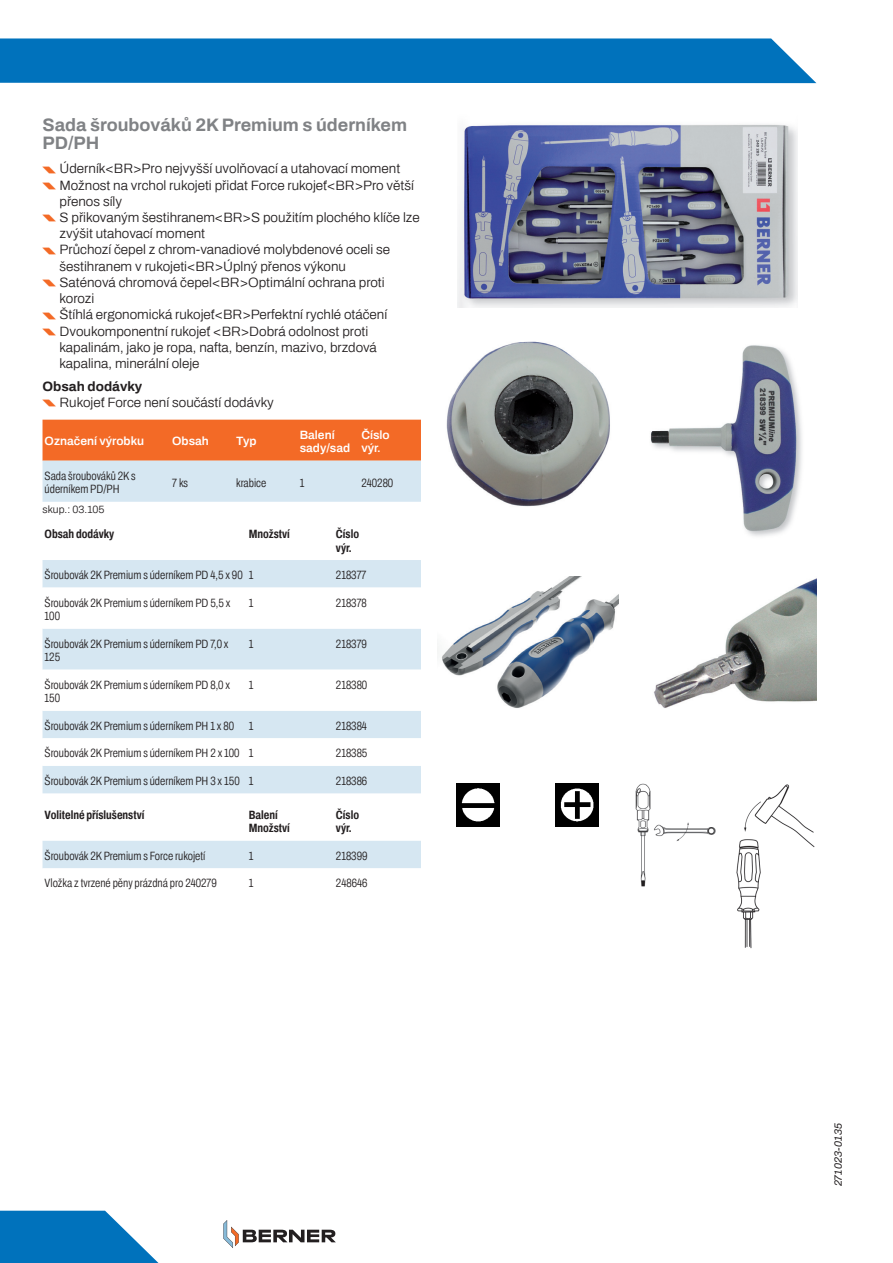
<style>
.page{position:relative;width:893px;height:1263px;background:#fff}
.page>*{position:absolute;margin:0;border:0;box-sizing:border-box;transform-origin:0 0}
.TXT_TITLE{font:700 18px/18px "Archivo";color:#808285}
.t1{font:300 13.5px/16.2px "Archivo";color:#231f20}
.Headline{font:700 13.5px "Archivo";color:#231f20}
.tab_main_normal_left{font:300 12px/13.5px "Archivo Condensed";color:#231f20}
.tab_main_bold_left{font:700 12px "Archivo Condensed";color:#231f20}
.tab_header_semi_left{font:600 12px "Archivo";color:#fff}
.ArticleGroup{font:300 10.5px "Archivo";color:#231f20}
.t2{font:italic 10.5px "Archivo";color:#231f20}
</style>
<div class="page">
<div style="left:0;top:38px;width:816px;height:45px;background:#0072bc"></div>
<svg style="left:0;top:1211px;width:158px;height:52px"></svg>
<svg style="left:223px;top:1220px;width:113px;height:28px"></svg>
<div style="left:43px;top:560px;width:378px;height:233px;background:#d6e7f2"></div>
<svg style="left:43px;top:588px;width:378px;height:178px"></svg>
<div style="left:43px;top:841px;width:378px;height:27px;background:#d6e7f2"></div>
<svg style="left:43px;top:420px;width:378px;height:82px;background:#e4a98d"></svg>
<img style="left:457px;top:124px;width:340px;height:183px">
<img style="left:654px;top:578px;width:162px;height:130px">
<img style="left:441px;top:576px;width:178px;height:132px">
<img style="left:650px;top:345px;width:152px;height:191px">
<img style="left:446px;top:341px;width:164px;height:166px">
<img style="left:736px;top:784px;width:79px;height:165px">
<img style="left:636px;top:783px;width:80px;height:103px">
<img style="left:556px;top:783px;width:43px;height:43px">
<img style="left:457px;top:783px;width:43px;height:43px">
<p class="TXT_TITLE" style="left:43px;top:115px;width:366px">Sada šroubováků 2K Premium s úderníkem<br>PD/PH</p>
<p class="t1" style="left:60px;top:161px;width:342px">Úderník&lt;BR&gt;Pro nejvyšší uvolňovací a utahovací moment</p>
<p class="t1" style="left:60px;top:177px;width:356px">Možnost na vrchol rukojeti přidat Force rukojeť&lt;BR&gt;Pro větší přenos síly</p>
<p class="t1" style="left:60px;top:209px;width:362px">S přikovaným šestihranem&lt;BR&gt;S použitím plochého klíče lze zvýšit utahovací moment</p>
<p class="t1" style="left:60px;top:242px;width:332px">Průchozí čepel z chrom-vanadiové molybdenové oceli se šestihranem v rukojeti&lt;BR&gt;Úplný přenos výkonu</p>
<p class="t1" style="left:60px;top:274px;width:327px">Saténová chromová čepel&lt;BR&gt;Optimální ochrana proti korozi</p>
<p class="t1" style="left:60px;top:307px;width:329px">Štíhlá ergonomická rukojeť&lt;BR&gt;Perfektní rychlé otáčení</p>
<p class="t1" style="left:60px;top:323px;width:319px">Dvoukomponentní rukojeť &lt;BR&gt;Dobrá odolnost proti kapalinám, jako je ropa, nafta, benzín, mazivo, brzdová kapalina, minerální oleje</p>
<p class="Headline" style="left:43px;top:376px;width:101px">Obsah dodávky</p>
<p class="t1" style="left:60px;top:394px;width:216px">Rukojeť Force není součástí dodávky</p>
<p class="tab_header_semi_left" style="left:45px;top:432px;width:101px">Označení výrobku</p>
<p class="tab_header_semi_left" style="left:172px;top:432px;width:38px">Obsah</p>
<p class="tab_header_semi_left" style="left:236px;top:432px;width:22px">Typ</p>
<p class="tab_header_semi_left" style="left:300px;top:426px;width:36px">Balení</p>
<p class="tab_header_semi_left" style="left:300px;top:439px;width:52px">sady/sad</p>
<p class="tab_header_semi_left" style="left:361px;top:426px;width:30px">Číslo</p>
<p class="tab_header_semi_left" style="left:361px;top:439px;width:21px">výr.</p>
<p class="tab_main_normal_left" style="left:45px;top:469px;width:93px">Sada šroubováků 2K s úderníkem PD/PH</p>
<p class="tab_main_normal_left" style="left:172px;top:476px;width:17px">7 ks</p>
<p class="tab_main_normal_left" style="left:236px;top:476px;width:32px">krabice</p>
<p class="tab_main_normal_left" style="left:300px;top:476px;width:6px">1</p>
<p class="tab_main_normal_left" style="left:361px;top:476px;width:33px">240280</p>
<p class="ArticleGroup" style="left:43px;top:501px;width:64px">skup.: 03.105</p>
<p class="tab_main_bold_left" style="left:45px;top:525px;width:71px">Obsah dodávky</p>
<p class="tab_main_bold_left" style="left:249px;top:525px;width:43px">Množství</p>
<p class="tab_main_bold_left" style="left:336px;top:525px;width:25px">Číslo</p>
<p class="tab_main_bold_left" style="left:336px;top:538px;width:17px">výr.</p>
<p class="tab_main_normal_left" style="left:45px;top:568px;width:200px">Šroubovák 2K Premium s úderníkem PD 4,5 x 90</p>
<p class="tab_main_normal_left" style="left:249px;top:568px;width:6px">1</p>
<p class="tab_main_normal_left" style="left:336px;top:568px;width:32px">218377</p>
<p class="tab_main_normal_left" style="left:45px;top:596px;width:187px">Šroubovák 2K Premium s úderníkem PD 5,5 x<br>100</p>
<p class="tab_main_normal_left" style="left:249px;top:596px;width:6px">1</p>
<p class="tab_main_normal_left" style="left:336px;top:596px;width:32px">218378</p>
<p class="tab_main_normal_left" style="left:45px;top:637px;width:185px">Šroubovák 2K Premium s úderníkem PD 7,0 x<br>125</p>
<p class="tab_main_normal_left" style="left:249px;top:637px;width:6px">1</p>
<p class="tab_main_normal_left" style="left:336px;top:637px;width:32px">218379</p>
<p class="tab_main_normal_left" style="left:45px;top:678px;width:187px">Šroubovák 2K Premium s úderníkem PD 8,0 x<br>150</p>
<p class="tab_main_normal_left" style="left:249px;top:678px;width:6px">1</p>
<p class="tab_main_normal_left" style="left:336px;top:678px;width:33px">218380</p>
<p class="tab_main_normal_left" style="left:45px;top:719px;width:191px">Šroubovák 2K Premium s úderníkem PH 1 x 80</p>
<p class="tab_main_normal_left" style="left:249px;top:719px;width:6px">1</p>
<p class="tab_main_normal_left" style="left:336px;top:719px;width:33px">218384</p>
<p class="tab_main_normal_left" style="left:45px;top:746px;width:196px">Šroubovák 2K Premium s úderníkem PH 2 x 100</p>
<p class="tab_main_normal_left" style="left:249px;top:746px;width:6px">1</p>
<p class="tab_main_normal_left" style="left:336px;top:746px;width:33px">218385</p>
<p class="tab_main_normal_left" style="left:45px;top:774px;width:197px">Šroubovák 2K Premium s úderníkem PH 3 x 150</p>
<p class="tab_main_normal_left" style="left:249px;top:774px;width:6px">1</p>
<p class="tab_main_normal_left" style="left:336px;top:774px;width:33px">218386</p>
<p class="tab_main_bold_left" style="left:45px;top:806px;width:101px">Volitelné příslušenství</p>
<p class="tab_main_bold_left" style="left:249px;top:806px;width:30px">Balení</p>
<p class="tab_main_bold_left" style="left:249px;top:819px;width:43px">Množství</p>
<p class="tab_main_bold_left" style="left:336px;top:806px;width:25px">Číslo</p>
<p class="tab_main_bold_left" style="left:336px;top:819px;width:17px">výr.</p>
<p class="tab_main_normal_left" style="left:45px;top:849px;width:162px">Šroubovák 2K Premium s Force rukojetí</p>
<p class="tab_main_normal_left" style="left:249px;top:849px;width:6px">1</p>
<p class="tab_main_normal_left" style="left:336px;top:849px;width:33px">218399</p>
<p class="tab_main_normal_left" style="left:45px;top:876px;width:174px">Vložka z tvrzené pěny prázdná pro 240279</p>
<p class="tab_main_normal_left" style="left:249px;top:876px;width:6px">1</p>
<p class="tab_main_normal_left" style="left:336px;top:876px;width:33px">248646</p>
<p class="t2" style="left:831px;top:1186px;width:65px;rotate:-90deg">271023-0135</p>
</div>
